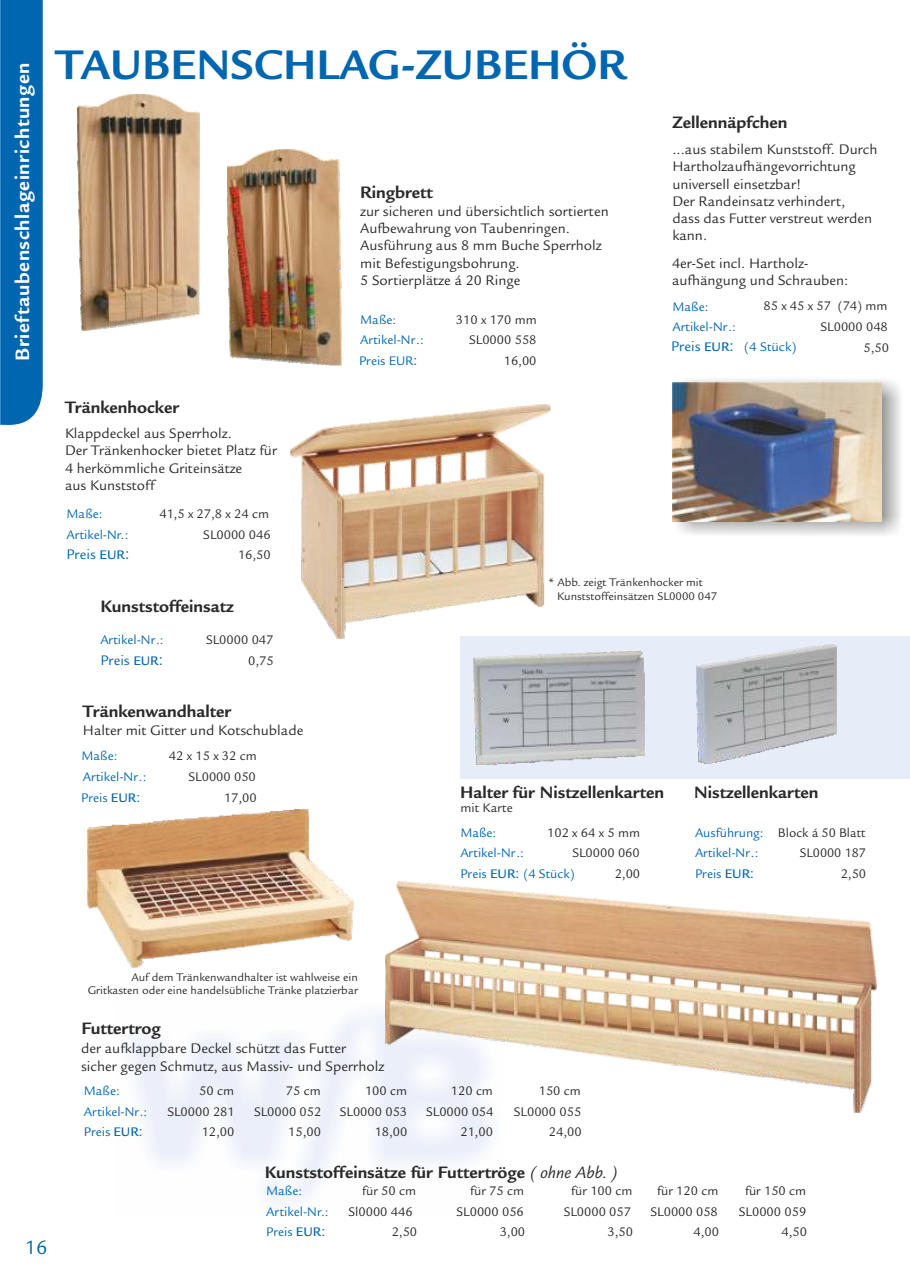
<style>
.page{position:relative;width:910px;height:1280px;background:#fff}
.page>*{position:absolute;margin:0;border:0;box-sizing:border-box;transform-origin:0 0}
.t1{font:700 45px "Legacy Sans";color:#0066b0}
.t2{font:700 21px "Legacy Sans";letter-spacing:.025em;color:#fefefe}
.t3{font:21px "Legacy Sans";color:#0066b0}
.t4{font:700 18px "Legacy Sans";color:#2b2a29}
.t5{font:15px/17.2px "Legacy Sans";color:#2b2a29}
.t6{font:15px "Legacy Sans";color:#0066b0}
.t7{font:13.5px/20.5px "Legacy Sans";color:#2b2a29;text-align:right}
.t8{font:13.5px/20.5px "Legacy Sans";color:#0066b0}
.t9{font:12px/13.8px "Legacy Sans";color:#2b2a29;text-align:right}
.s1{font-weight:500;font-size:13.5px}
.s2{font-family:"Arial"}
.s3{font-size:15px}
.s4{font-weight:500}
.s5{font-family:"Arial";font-size:15px}
.s6{color:#2b2a29}
.s7{font-weight:400;font-style:italic}
</style>
<div class="page">
<img style="left:674px;top:379px;width:227px;height:156px">
<img style="left:673px;top:383px;width:208px;height:138px">
<img style="left:88px;top:809px;width:266px;height:159px">
<img style="left:386px;top:881px;width:490px;height:231px">
<div style="left:0;top:0;width:43px;height:425px;background:#0066b0"></div>
<div style="left:460px;top:636px;width:450px;height:143px;background:#e7edf8"></div>
<img style="left:473px;top:651px;width:172px;height:114px">
<img style="left:696px;top:644px;width:140px;height:119px">
<img style="left:78px;top:94px;width:121px;height:237px">
<img style="left:227px;top:149px;width:115px;height:217px">
<img style="left:290px;top:405px;width:261px;height:233px">
<h2 class="t2" style="left:14px;top:361px;width:300px;rotate:-90deg">Brieftaubenschlageinrichtungen</h2>
<h1 class="t1" style="left:56px;top:46px;width:572px">TAUBENSCHLAG-ZUBEHÖR</h1>
<p class="t4" style="left:65px;top:400px;width:116px">Tränkenhocker</p>
<p class="t5" style="left:65px;top:426px;width:213px">Klappdeckel aus Sperrholz.<br>Der Tränkenhocker bietet Platz für<br>4 herkömmliche Griteinsätze<br>aus Kunststoff</p>
<p class="t8" style="left:67px;top:505px;width:38px">Maße:</p>
<p class="t7" style="left:160px;top:505px;width:111px">41,5 x 27,8 x 24 cm</p>
<p class="t8" style="left:67px;top:525px;width:63px">Artikel-Nr.:</p>
<p class="t6" style="left:67px;top:548px;width:64px">Preis <span class="s1">EUR</span><span class="s2">:</span></p>
<p class="t7" style="left:238px;top:546px;width:34px">16,50</p>
<p class="t7" style="left:203px;top:525px;width:69px">SL0000 046</p>
<p class="t4" style="left:360px;top:185px;width:74px">Ringbrett</p>
<p class="t5" style="left:360px;top:204px;width:250px">zur sicheren und übersichtlich sortierten Aufbewahrung von Taubenringen.<br>Ausführung aus 8 mm Buche Sperrholz mit Befestigungsbohrung.<br>5 Sortierplätze á 20 Ringe</p>
<p class="t8" style="left:360px;top:310px;width:38px">Maße:</p>
<p class="t7" style="left:456px;top:310px;width:82px">310 x 170 mm</p>
<p class="t8" style="left:360px;top:331px;width:65px">Artikel-Nr.:</p>
<p class="t7" style="left:469px;top:331px;width:69px">SL0000 558</p>
<p class="t8" style="left:359px;top:351px;width:60px">Preis EUR<span class="s2">:</span></p>
<p class="t7" style="left:504px;top:351px;width:34px">16,00</p>
<p class="t4" style="left:672px;top:115px;width:117px">Zellennäpfchen</p>
<p class="t5" style="left:672px;top:142px;width:207px">...aus stabilem Kunststoff. Durch<br>Hartholzaufhängevorrichtung universell einsetzbar!<br>Der Randeinsatz verhindert,<br>dass das Futter verstreut werden kann.</p>
<p class="t5" style="left:672px;top:256px;width:178px">4er-Set incl. Hartholz&shy;aufhängung und Schrauben:</p>
<p class="t8" style="left:672px;top:297px;width:38px">Maße:</p>
<p class="t7" style="left:763px;top:297px;width:126px">85 x 45 x 57 (74) mm</p>
<p class="t8" style="left:671px;top:318px;width:127px;line-height:19.5px">Artikel-Nr.:<br><span class="s3">Preis</span> <span class="s4">EUR</span><span class="s5">:</span> (4 Stück)</p>
<p class="t7" style="left:820px;top:317px;width:69px">SL0000 048</p>
<p class="t7" style="left:863px;top:338px;width:27px">5,50</p>
<p class="t4" style="left:100px;top:599px;width:135px">Kunststoffeinsatz</p>
<p class="t8" style="left:100px;top:631px;width:65px">Artikel-Nr.:</p>
<p class="t6" style="left:100px;top:654px;width:64px">Preis <span class="s1">EUR</span><span class="s2">:</span></p>
<p class="t7" style="left:248px;top:652px;width:27px">0,75</p>
<p class="t7" style="left:206px;top:631px;width:69px">SL0000 047</p>
<p class="t4" style="left:83px;top:704px;width:150px">Tränkenwandhalter</p>
<p class="t5" style="left:83px;top:723px;width:222px">Halter mit Gitter und Kotschublade</p>
<p class="t8" style="left:82px;top:747px;width:38px">Maße:</p>
<p class="t7" style="left:169px;top:747px;width:89px">42 x 15 x 32 cm</p>
<p class="t8" style="left:83px;top:768px;width:65px">Artikel-Nr.:</p>
<p class="t7" style="left:224px;top:788px;width:34px">17,00</p>
<p class="t7" style="left:188px;top:767px;width:69px">SL0000 050</p>
<p class="t8" style="left:81px;top:788px;width:60px">Preis <span class="s4">EUR</span><span class="s2">:</span></p>
<p class="t9" style="left:557px;top:577px;width:162px;text-align:left;text-indent:-9px">* Abb. zeigt Tränkenhocker mit<br>Kunststoffeinsätzen SL0000 047</p>
<p class="t4" style="left:460px;top:785px;width:206px">Halter für Nistzellenkarten</p>
<p class="t8" style="left:460px;top:823px;width:38px">Maße:</p>
<p class="t7" style="left:547px;top:823px;width:94px">102 x 64 x 5 mm</p>
<p class="t8" style="left:460px;top:844px;width:65px">Artikel-Nr.:</p>
<p class="t7" style="left:460px;top:799px;width:54px">mit Karte</p>
<p class="t8" style="left:460px;top:844px;width:181px;text-indent:112px"><span class="s6">SL0000 060<br></span>Preis <span class="s4">EUR</span><span class="s2">:</span> (4 Stück)</p>
<p class="t7" style="left:615px;top:865px;width:27px">2,00</p>
<p class="t4" style="left:694px;top:785px;width:126px">Nistzellenkarten</p>
<p class="t8" style="left:695px;top:823px;width:70px">Ausführung:<br>Artikel-Nr.:<br>Preis <span class="s4">EUR</span><span class="s2">:</span></p>
<p class="t7" style="left:778px;top:823px;width:89px">Block á 50 Blatt</p>
<p class="t7" style="left:800px;top:844px;width:68px">SL0000 187<br>2,50</p>
<h2 class="t3" style="left:25px;top:1239px;width:24px">16</h2>
<p class="t9" style="left:88px;top:971px;width:272px">Auf dem Tränkenwandhalter ist wahlweise ein<br>Gritkasten oder eine handelsübliche Tränke platzierbar</p>
<p class="t4" style="left:81px;top:1020px;width:81px">Futtertrog</p>
<p class="t5" style="left:81px;top:1041px;width:305px">der aufklappbare Deckel schützt das Futter sicher gegen Schmutz, aus Massiv- und Sperrholz</p>
<p class="t8" style="left:84px;top:1081px;width:38px">Maße:</p>
<p class="t7" style="left:286px;top:1081px;width:36px">75 cm</p>
<p class="t7" style="left:365px;top:1081px;width:44px">100 cm</p>
<p class="t7" style="left:451px;top:1081px;width:44px">120 cm</p>
<p class="t7" style="left:539px;top:1081px;width:44px">150 cm</p>
<p class="t8" style="left:84px;top:1102px;width:65px">Artikel-Nr.:</p>
<p class="t7" style="left:254px;top:1102px;width:69px">SL0000 052</p>
<p class="t7" style="left:426px;top:1102px;width:69px">SL0000 054</p>
<p class="t7" style="left:514px;top:1102px;width:69px">SL0000 055</p>
<p class="t8" style="left:84px;top:1123px;width:60px">Preis <span class="s4">EUR</span><span class="s2">:</span></p>
<p class="t7" style="left:288px;top:1123px;width:34px">15,00</p>
<p class="t7" style="left:375px;top:1123px;width:34px">18,00</p>
<p class="t7" style="left:461px;top:1123px;width:34px">21,00</p>
<p class="t7" style="left:549px;top:1123px;width:34px">24,00</p>
<p class="t7" style="left:167px;top:1081px;width:69px">50 cm<br>SL0000 281<br>12,00</p>
<p class="t7" style="left:340px;top:1102px;width:69px">SL0000 053</p>
<p class="t4" style="left:265px;top:1165px;width:354px">Kunststoffeinsätze für Futtertröge <span class="s7">( ohne Abb. )</span></p>
<p class="t8" style="left:266px;top:1182px;width:38px">Maße:</p>
<p class="t7" style="left:470px;top:1182px;width:55px">für 75 cm</p>
<p class="t7" style="left:571px;top:1182px;width:63px">für 100 cm</p>
<p class="t7" style="left:657px;top:1182px;width:63px">für 120 cm</p>
<p class="t7" style="left:745px;top:1182px;width:63px">für 150 cm</p>
<p class="t8" style="left:266px;top:1202px;width:64px">Artikel-Nr.:</p>
<p class="t7" style="left:564px;top:1202px;width:69px">SL0000 057</p>
<p class="t7" style="left:650px;top:1202px;width:69px">SL0000 058</p>
<p class="t7" style="left:739px;top:1202px;width:69px">SL0000 059</p>
<p class="t8" style="left:266px;top:1223px;width:60px">Preis <span class="s4">EUR</span><span class="s2">:</span></p>
<p class="t7" style="left:500px;top:1223px;width:27px">3,00</p>
<p class="t7" style="left:608px;top:1223px;width:27px">3,50</p>
<p class="t7" style="left:693px;top:1223px;width:27px">4,00</p>
<p class="t7" style="left:781px;top:1223px;width:27px">4,50</p>
<p class="t7" style="left:362px;top:1182px;width:55px">für 50 cm</p>
<p class="t7" style="left:392px;top:1223px;width:27px">2,50</p>
<p class="t7" style="left:349px;top:1202px;width:66px">Sl0000 446</p>
<p class="t7" style="left:457px;top:1202px;width:69px">SL0000 056</p>
</div>
